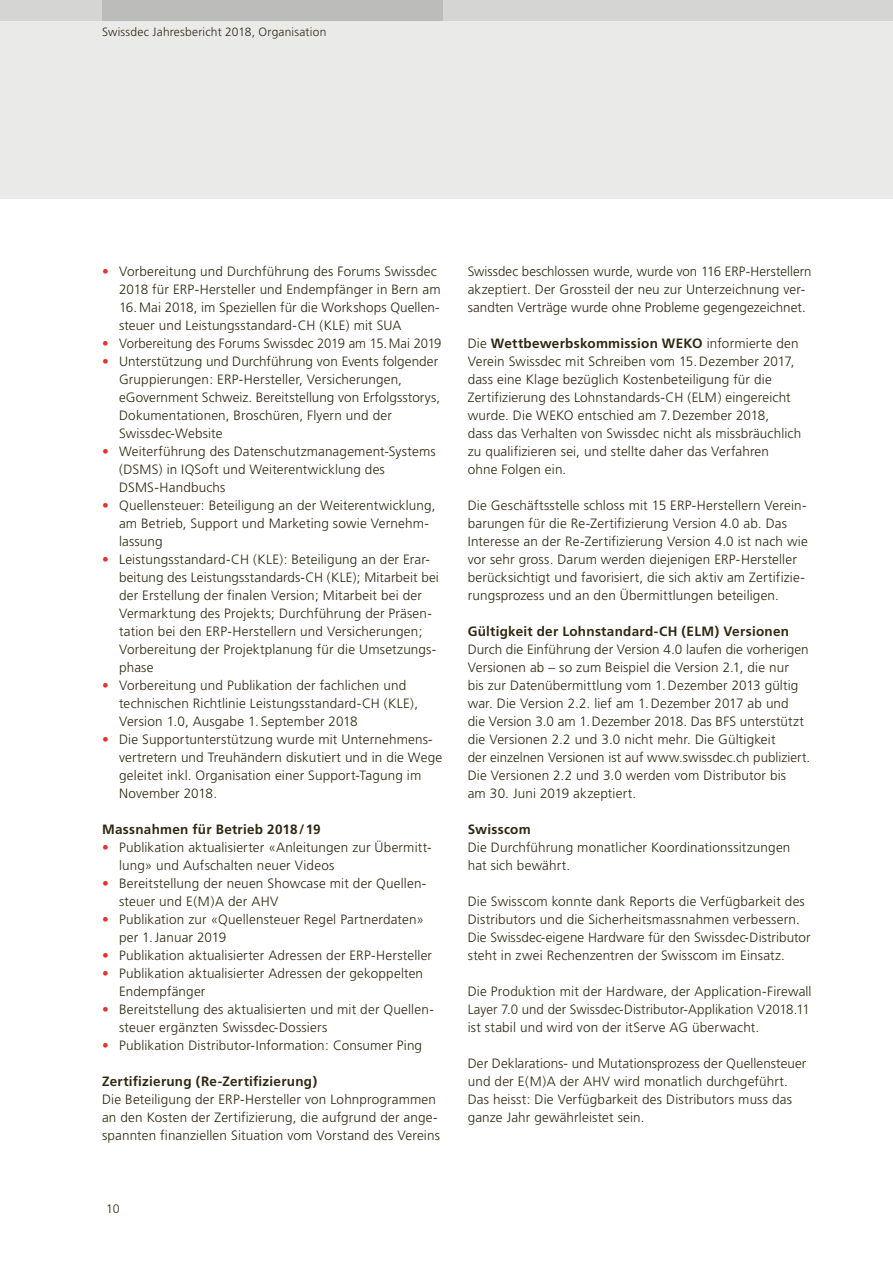
<style>
.page{position:relative;width:893px;height:1263px;background:#fff}
.page>*{position:absolute;margin:0;border:0;box-sizing:border-box;transform-origin:0 0}
.t1{font:300 13.5px/18px "Frutiger";letter-spacing:.01em;color:#2f2912}
.t2{font:700 13.5px "Frutiger";letter-spacing:.02em;color:#2f2912}
.t3{font:700 13.5px "Frutiger LT Std";letter-spacing:.02em;color:#2f2912}
.t4{font:300 12.3px "Frutiger";color:#2f2912}
.t5{font:300 12px "Frutiger";letter-spacing:.015em;color:#2f2912}
.s1{font-family:"Frutiger LT Std";color:#e5342f}
.s2{font-family:"Frutiger";font-weight:300}
</style>
<div class="page">
<div style="left:0;top:0;width:893px;height:199px;background:#eaeae9"></div>
<div style="left:0;top:0;width:893px;height:20px;background:#d5d5d4"></div>
<div style="left:102px;top:0;width:340px;height:20px;background:#bcbcba"></div>
<p class="t5" style="left:102px;top:25px;width:226px">Swissdec Jahresbericht 2018, Organisation</p>
<p class="t1" style="left:119px;top:262px;width:323px;text-indent:-17px"><span class="s1">•</span> Vorbereitung und Durchführung des Forums Swissdec 2018 für ERP-Hersteller und Endempfänger in Bern am 16.Mai 2018, im Speziellen für die Workshops Quellen&shy;steuer und Leistungsstandard-CH (KLE) mit SUA</p>
<p class="t1" style="left:102px;top:334px;width:341px"><span class="s1">•</span> Vorbereitung des Forums Swissdec 2019 am 15.Mai 2019</p>
<p class="t1" style="left:119px;top:352px;width:323px;text-indent:-17px"><span class="s1">•</span> Unterstützung und Durchführung von Events folgender Gruppierungen: ERP-Hersteller, Versicherungen, eGovernment Schweiz. Bereitstellung von Erfolgsstorys, Dokumentationen, Broschüren, Flyern und der Swissdec-Website</p>
<p class="t1" style="left:119px;top:442px;width:318px;text-indent:-17px"><span class="s1">•</span> Weiterführung des Datenschutzmanagement-Systems (DSMS) in IQSoft und Weiterentwicklung des<br>DSMS-Handbuchs</p>
<p class="t1" style="left:119px;top:496px;width:318px;text-indent:-17px"><span class="s1">•</span> Quellensteuer: Beteiligung an der Weiterentwicklung, am Betrieb, Support und Marketing sowie Vernehm&shy;lassung</p>
<p class="t1" style="left:119px;top:550px;width:321px;text-indent:-17px"><span class="s1">•</span> Leistungsstandard-CH (KLE): Beteiligung an der Erar&shy;beitung des Leistungsstandards-CH (KLE); Mitarbeit bei der Erstellung der finalen Version; Mitarbeit bei der Vermarktung des Projekts; Durchführung der Präsen&shy;tation bei den ERP-Herstellern und Versicherungen; Vorbereitung der Projektplanung für die Umsetzungs&shy;phase</p>
<p class="t1" style="left:119px;top:676px;width:301px;text-indent:-17px"><span class="s1">•</span> Vorbereitung und Publikation der fachlichen und technischen Richtlinie Leistungsstandard-CH (KLE),<br>Version 1.0, Ausgabe 1. September 2018</p>
<p class="t1" style="left:119px;top:730px;width:325px;text-indent:-17px"><span class="s1">•</span> Die Supportunterstützung wurde mit Unternehmens&shy;vertretern und Treuhändern diskutiert und in die Wege geleitet inkl. Organisation einer Support-Tagung im November 2018.</p>
<p class="t2" style="left:102px;top:821px;width:220px">Massnahmen für Betrieb 2018/19</p>
<p class="t1" style="left:119px;top:838px;width:314px;text-indent:-17px"><span class="s1">•</span> Publikation aktualisierter «Anleitungen zur Übermitt&shy;lung» und Aufschalten neuer Videos</p>
<p class="t1" style="left:119px;top:874px;width:309px;text-indent:-17px"><span class="s1">•</span> Bereitstellung der neuen Showcase mit der Quellen&shy;steuer und E(M)A der AHV</p>
<p class="t1" style="left:119px;top:910px;width:306px;text-indent:-17px"><span class="s1">•</span> Publikation zur «Quellensteuer Regel Partnerdaten» per 1.Januar 2019</p>
<p class="t1" style="left:102px;top:946px;width:332px"><span class="s1">•</span> Publikation aktualisierter Adressen der ERP-Hersteller</p>
<p class="t1" style="left:119px;top:964px;width:306px;text-indent:-17px"><span class="s1">•</span> Publikation aktualisierter Adressen der gekoppelten<br>Endempfänger</p>
<p class="t1" style="left:119px;top:1000px;width:316px;text-indent:-17px"><span class="s1">•</span> Bereitstellung des aktualisierten und mit der Quellen&shy;steuer ergänzten Swissdec-Dossiers</p>
<p class="t1" style="left:102px;top:1036px;width:322px"><span class="s1">•</span> Publikation Distributor-Information: Consumer Ping</p>
<p class="t2" style="left:102px;top:1073px;width:217px">Zertifizierung (Re-Zertifizierung)</p>
<p class="t1" style="left:102px;top:1090px;width:339px">Die Beteiligung der ERP-Hersteller von Lohnprogrammen an den Kosten der Zertifizierung, die aufgrund der ange&shy;spannten finanziellen Situation vom Vorstand des Vereins</p>
<p class="t4" style="left:106px;top:1201px;width:15px">10</p>
<p class="t1" style="left:468px;top:262px;width:345px">Swissdec beschlossen wurde, wurde von 116 ERP-Herstellern akzeptiert. Der Grossteil der neu zur Unterzeichnung ver&shy;sandten Verträge wurde ohne Probleme gegengezeichnet.</p>
<p class="t3" style="left:468px;top:335px;width:332px"><span class="s2">Die</span> Wettbewerbskommission WEKO <span class="s2">informierte den</span></p>
<p class="t1" style="left:468px;top:352px;width:335px">Verein Swissdec mit Schreiben vom 15.Dezember 2017, dass eine Klage bezüglich Kostenbeteiligung für die Zertifizierung des Lohnstandards-CH (ELM) eingereicht wurde. Die WEKO entschied am 7.Dezember 2018,<br>dass das Verhalten von Swissdec nicht als missbräuchlich zu qualifizieren sei, und stellte daher das Verfahren ohne Folgen ein.</p>
<p class="t1" style="left:468px;top:496px;width:342px">Die Geschäftsstelle schloss mit 15 ERP-Herstellern Verein&shy;barungen für die Re-Zertifizierung Version 4.0 ab. Das Interesse an der Re-Zertifizierung Version 4.0 ist nach wie vor sehr gross. Darum werden diejenigen ERP-Hersteller berücksichtigt und favorisiert, die sich aktiv am Zertifizie&shy;rungsprozess und an den Übermittlungen beteiligen.</p>
<p class="t2" style="left:468px;top:623px;width:323px">Gültigkeit der Lohnstandard-CH (ELM) Versionen</p>
<p class="t1" style="left:468px;top:640px;width:344px">Durch die Einführung der Version 4.0 laufen die vorherigen Versionen ab – so zum Beispiel die Version 2.1, die nur<br>bis zur Datenübermittlung vom 1.Dezember 2013 gültig war. Die Version 2.2. lief am 1.Dezember 2017 ab und<br>die Version 3.0 am 1.Dezember 2018. Das BFS unterstützt die Versionen 2.2 und 3.0 nicht mehr. Die Gültigkeit<br>der einzelnen Versionen ist auf www.swissdec.ch publiziert.<br>Die Versionen 2.2 und 3.0 werden vom Distributor bis<br>am 30. Juni 2019 akzeptiert.</p>
<p class="t2" style="left:468px;top:821px;width:65px">Swisscom</p>
<p class="t1" style="left:468px;top:838px;width:324px">Die Durchführung monatlicher Koordinationssitzungen hat sich bewährt.</p>
<p class="t1" style="left:468px;top:892px;width:344px">Die Swisscom konnte dank Reports die Verfügbarkeit des Distributors und die Sicherheitsmassnahmen verbessern.<br>Die Swissdec-eigene Hardware für den Swissdec-Distributor steht in zwei Rechenzentren der Swisscom im Einsatz.</p>
<p class="t1" style="left:468px;top:982px;width:345px">Die Produktion mit der Hardware, der Application-Firewall<br>Layer 7.0 und der Swissdec-Distributor-Applikation V2018.11 ist stabil und wird von der itServe AG überwacht.</p>
<p class="t1" style="left:468px;top:1054px;width:340px">Der Deklarations- und Mutationsprozess der Quellensteuer und der E(M)A der AHV wird monatlich durchgeführt.<br>Das heisst: Die Verfügbarkeit des Distributors muss das ganze Jahr gewährleistet sein.</p>
</div>
